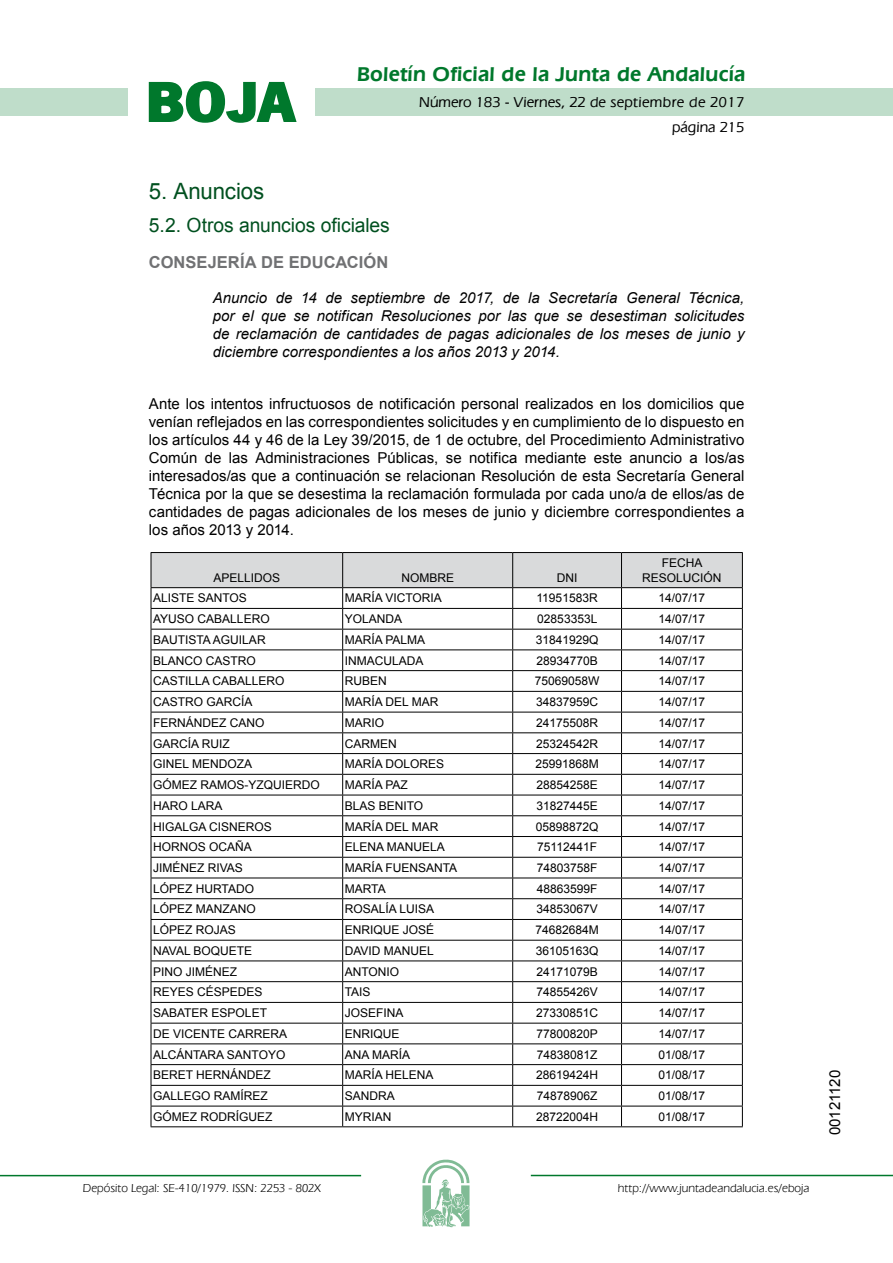
<style>
.page{position:relative;width:893px;height:1263px;background:#fff}
.page>*{position:absolute;margin:0;border:0;box-sizing:border-box;transform-origin:0 0}
.t1{font:700 57.75px "News Got T";color:#00782c;scale:1.14 1}
.t2{font:22.5px "Arial";letter-spacing:-.005em;color:#00501f}
.t3{font:600 21px "Eras IT Cby BT";letter-spacing:.01em;color:#00782c}
.t4{font:19.5px "Arial";letter-spacing:-.005em;color:#00501f}
.t5{font:700 16.5px "Arial";letter-spacing:.005em;color:#707173}
.t6{font:15px/18px "Arial";color:#000;text-align:justify}
.t7{font:italic 15px/18px "Arial";color:#000;text-align:justify}
.t8{font:500 15px/24.5px "Eras IT Cby BT";color:#000;text-align:right}
.t9{font:12px/14.4px "Arial";color:#000;text-align:center}
.t10{font:12px "Eras IT Cby BT";color:#000}
</style>
<div class="page">
<div style="left:315px;top:88px;width:577px;height:28px;background:#bfddca"></div>
<div style="left:0;top:88px;width:128px;height:28px;background:#bfddca"></div>
<hr style="left:0;top:1175px;width:361px;height:1px;background:#00782c">
<svg style="left:422px;top:1159px;width:47px;height:68px"></svg>
<hr style="left:531px;top:1175px;width:361px;height:1px;background:#00782c">
<svg style="left:148px;top:81px;width:149px;height:42px"></svg>
<hr style="left:151px;top:552px;width:191px;height:1px;background:#000">
<hr style="left:342px;top:552px;width:170px;height:1px;background:#000">
<hr style="left:512px;top:552px;width:109px;height:1px;background:#000">
<hr style="left:621px;top:552px;width:121px;height:1px;background:#000">
<svg style="left:151px;top:553px;width:592px;height:573px"></svg>
<hr style="left:151px;top:1126px;width:191px;height:1px;background:#000">
<hr style="left:342px;top:1126px;width:170px;height:1px;background:#000">
<hr style="left:512px;top:1126px;width:109px;height:1px;background:#000">
<hr style="left:621px;top:1126px;width:121px;height:1px;background:#000">
<h1 class="t1" style="left:145px;top:68px;width:133px">BOJA</h1>
<h3 class="t3" style="left:357px;top:62px;width:390px">Boletín Oficial de la Junta de Andalucía</h3>
<p class="t8" style="left:419px;top:90px;width:327px">Número 183 - Viernes, 22 de septiembre de 2017 página 215</p>
<h2 class="t2" style="left:149px;top:177px;width:117px">5. Anuncios</h2>
<h3 class="t4" style="left:149px;top:212px;width:242px">5.2. Otros anuncios oficiales</h3>
<h3 class="t5" style="left:149px;top:251px;width:241px">CONSEJERÍA DE EDUCACIÓN</h3>
<p class="t7" style="left:213px;top:289px;width:533px">Anuncio de 14 de septiembre de 2017, de la Secretaría General Técnica, por el que se notifican Resoluciones por las que se desestiman solicitudes de reclamación de cantidades de pagas adicionales de los meses de junio y diciembre correspondientes a los años 2013 y 2014.</p>
<p class="t6" style="left:149px;top:395px;width:597px">Ante los intentos infructuosos de notificación personal realizados en los domicilios que venían reflejados en las correspondientes solicitudes y en cumplimiento de lo dispuesto en los artículos 44 y 46 de la Ley 39/2015, de 1 de octubre, del Procedimiento Administrativo Común de las Administraciones Públicas, se notifica mediante este anuncio a los/as interesados/as que a continuación se relacionan Resolución de esta Secretaría General Técnica por la que se desestima la reclamación formulada por cada uno/a de ellos/as de cantidades de pagas adicionales de los meses de junio y diciembre correspondientes a los años 2013 y 2014.</p>
<p class="t9" style="left:213px;top:570px;width:68px">APELLIDOS</p>
<p class="t9" style="left:401px;top:570px;width:54px">NOMBRE</p>
<p class="t9" style="left:556px;top:570px;width:22px">DNI</p>
<p class="t9" style="left:642px;top:556px;width:81px">FECHA<br>RESOLUCIÓN</p>
<p class="t9" style="left:153px;top:591px;width:95px">ALISTE SANTOS</p>
<p class="t9" style="left:345px;top:591px;width:99px">MARÍA VICTORIA</p>
<p class="t9" style="left:536px;top:591px;width:63px">11951583R</p>
<p class="t9" style="left:658px;top:591px;width:48px">14/07/17</p>
<p class="t9" style="left:153px;top:612px;width:118px">AYUSO CABALLERO</p>
<p class="t9" style="left:345px;top:612px;width:59px">YOLANDA</p>
<p class="t9" style="left:537px;top:612px;width:62px">02853353L</p>
<p class="t9" style="left:658px;top:612px;width:48px">14/07/17</p>
<p class="t9" style="left:153px;top:633px;width:114px">BAUTISTA AGUILAR</p>
<p class="t9" style="left:345px;top:633px;width:82px">MARÍA PALMA</p>
<p class="t9" style="left:535px;top:633px;width:64px">31841929Q</p>
<p class="t9" style="left:658px;top:633px;width:48px">14/07/17</p>
<p class="t9" style="left:153px;top:653px;width:104px">BLANCO CASTRO</p>
<p class="t9" style="left:345px;top:653px;width:80px">INMACULADA</p>
<p class="t9" style="left:536px;top:653px;width:63px">28934770B</p>
<p class="t9" style="left:658px;top:653px;width:48px">14/07/17</p>
<p class="t9" style="left:153px;top:674px;width:133px">CASTILLA CABALLERO</p>
<p class="t9" style="left:345px;top:674px;width:43px">RUBEN</p>
<p class="t9" style="left:534px;top:674px;width:66px">75069058W</p>
<p class="t9" style="left:658px;top:674px;width:48px">14/07/17</p>
<p class="t9" style="left:153px;top:695px;width:101px">CASTRO GARCÍA</p>
<p class="t9" style="left:345px;top:695px;width:95px">MARÍA DEL MAR</p>
<p class="t9" style="left:536px;top:695px;width:64px">34837959C</p>
<p class="t9" style="left:658px;top:695px;width:48px">14/07/17</p>
<p class="t9" style="left:153px;top:716px;width:113px">FERNÁNDEZ CANO</p>
<p class="t9" style="left:345px;top:716px;width:41px">MARIO</p>
<p class="t9" style="left:536px;top:716px;width:64px">24175508R</p>
<p class="t9" style="left:658px;top:716px;width:48px">14/07/17</p>
<p class="t9" style="left:153px;top:736px;width:78px">GARCÍA RUIZ</p>
<p class="t9" style="left:345px;top:736px;width:53px">CARMEN</p>
<p class="t9" style="left:536px;top:736px;width:64px">25324542R</p>
<p class="t9" style="left:658px;top:736px;width:48px">14/07/17</p>
<p class="t9" style="left:153px;top:757px;width:100px">GINEL MENDOZA</p>
<p class="t9" style="left:345px;top:757px;width:101px">MARÍA DOLORES</p>
<p class="t9" style="left:535px;top:757px;width:65px">25991868M</p>
<p class="t9" style="left:658px;top:757px;width:48px">14/07/17</p>
<p class="t9" style="left:153px;top:778px;width:168px">GÓMEZ RAMOS-YZQUIERDO</p>
<p class="t9" style="left:345px;top:778px;width:65px">MARÍA PAZ</p>
<p class="t9" style="left:536px;top:778px;width:63px">28854258E</p>
<p class="t9" style="left:658px;top:778px;width:48px">14/07/17</p>
<p class="t9" style="left:153px;top:799px;width:71px">HARO LARA</p>
<p class="t9" style="left:345px;top:799px;width:80px">BLAS BENITO</p>
<p class="t9" style="left:536px;top:799px;width:63px">31827445E</p>
<p class="t9" style="left:658px;top:799px;width:48px">14/07/17</p>
<p class="t9" style="left:153px;top:819px;width:120px">HIGALGA CISNEROS</p>
<p class="t9" style="left:345px;top:819px;width:95px">MARÍA DEL MAR</p>
<p class="t9" style="left:535px;top:819px;width:64px">05898872Q</p>
<p class="t9" style="left:658px;top:819px;width:48px">14/07/17</p>
<p class="t9" style="left:153px;top:840px;width:100px">HORNOS OCAÑA</p>
<p class="t9" style="left:345px;top:840px;width:102px">ELENA MANUELA</p>
<p class="t9" style="left:537px;top:840px;width:61px">75112441F</p>
<p class="t9" style="left:658px;top:840px;width:48px">14/07/17</p>
<p class="t9" style="left:153px;top:861px;width:91px">JIMÉNEZ RIVAS</p>
<p class="t9" style="left:345px;top:861px;width:114px">MARÍA FUENSANTA</p>
<p class="t9" style="left:536px;top:861px;width:62px">74803758F</p>
<p class="t9" style="left:658px;top:861px;width:48px">14/07/17</p>
<p class="t9" style="left:153px;top:881px;width:102px">LÓPEZ HURTADO</p>
<p class="t9" style="left:345px;top:881px;width:42px">MARTA</p>
<p class="t9" style="left:536px;top:881px;width:62px">48863599F</p>
<p class="t9" style="left:658px;top:881px;width:48px">14/07/17</p>
<p class="t9" style="left:153px;top:902px;width:104px">LÓPEZ MANZANO</p>
<p class="t9" style="left:345px;top:902px;width:91px">ROSALÍA LUISA</p>
<p class="t9" style="left:536px;top:902px;width:63px">34853067V</p>
<p class="t9" style="left:658px;top:902px;width:48px">14/07/17</p>
<p class="t9" style="left:153px;top:923px;width:84px">LÓPEZ ROJAS</p>
<p class="t9" style="left:345px;top:923px;width:91px">ENRIQUE JOSÉ</p>
<p class="t9" style="left:535px;top:923px;width:65px">74682684M</p>
<p class="t9" style="left:658px;top:923px;width:48px">14/07/17</p>
<p class="t9" style="left:153px;top:944px;width:101px">NAVAL BOQUETE</p>
<p class="t9" style="left:345px;top:944px;width:91px">DAVID MANUEL</p>
<p class="t9" style="left:535px;top:944px;width:64px">36105163Q</p>
<p class="t9" style="left:658px;top:944px;width:48px">14/07/17</p>
<p class="t9" style="left:153px;top:964px;width:86px">PINO JIMÉNEZ</p>
<p class="t9" style="left:345px;top:964px;width:56px">ANTONIO</p>
<p class="t9" style="left:536px;top:964px;width:63px">24171079B</p>
<p class="t9" style="left:658px;top:964px;width:48px">14/07/17</p>
<p class="t9" style="left:153px;top:985px;width:111px">REYES CÉSPEDES</p>
<p class="t9" style="left:345px;top:985px;width:27px">TAIS</p>
<p class="t9" style="left:536px;top:985px;width:63px">74855426V</p>
<p class="t9" style="left:658px;top:985px;width:48px">14/07/17</p>
<p class="t9" style="left:153px;top:1006px;width:115px">SABATER ESPOLET</p>
<p class="t9" style="left:345px;top:1006px;width:60px">JOSEFINA</p>
<p class="t9" style="left:536px;top:1006px;width:64px">27330851C</p>
<p class="t9" style="left:658px;top:1006px;width:48px">14/07/17</p>
<p class="t9" style="left:153px;top:1027px;width:136px">DE VICENTE CARRERA</p>
<p class="t9" style="left:345px;top:1027px;width:56px">ENRIQUE</p>
<p class="t9" style="left:536px;top:1027px;width:63px">77800820P</p>
<p class="t9" style="left:658px;top:1027px;width:48px">14/07/17</p>
<p class="t9" style="left:153px;top:1047px;width:134px">ALCÁNTARA SANTOYO</p>
<p class="t9" style="left:345px;top:1047px;width:67px">ANA MARÍA</p>
<p class="t9" style="left:536px;top:1047px;width:62px">74838081Z</p>
<p class="t9" style="left:658px;top:1047px;width:48px">01/08/17</p>
<p class="t9" style="left:153px;top:1068px;width:119px">BERET HERNÁNDEZ</p>
<p class="t9" style="left:345px;top:1068px;width:90px">MARÍA HELENA</p>
<p class="t9" style="left:536px;top:1068px;width:64px">28619424H</p>
<p class="t9" style="left:658px;top:1068px;width:48px">01/08/17</p>
<p class="t9" style="left:153px;top:1089px;width:116px">GALLEGO RAMÍREZ</p>
<p class="t9" style="left:345px;top:1089px;width:52px">SANDRA</p>
<p class="t9" style="left:536px;top:1089px;width:62px">74878906Z</p>
<p class="t9" style="left:658px;top:1089px;width:48px">01/08/17</p>
<p class="t9" style="left:153px;top:1110px;width:121px">GÓMEZ RODRÍGUEZ</p>
<p class="t9" style="left:345px;top:1110px;width:48px">MYRIAN</p>
<p class="t9" style="left:536px;top:1110px;width:64px">28722004H</p>
<p class="t9" style="left:658px;top:1110px;width:48px">01/08/17</p>
<p class="t10" style="left:83px;top:1181px;width:239px">Depósito Legal: SE-410/1979. ISSN: 2253 - 802X</p>
<p class="t10" style="left:618px;top:1181px;width:193px">http://www.juntadeandalucia.es/eboja</p>
<p class="t6" style="left:826px;top:1135px;width:67px;rotate:-90deg">00121120</p>
</div>
